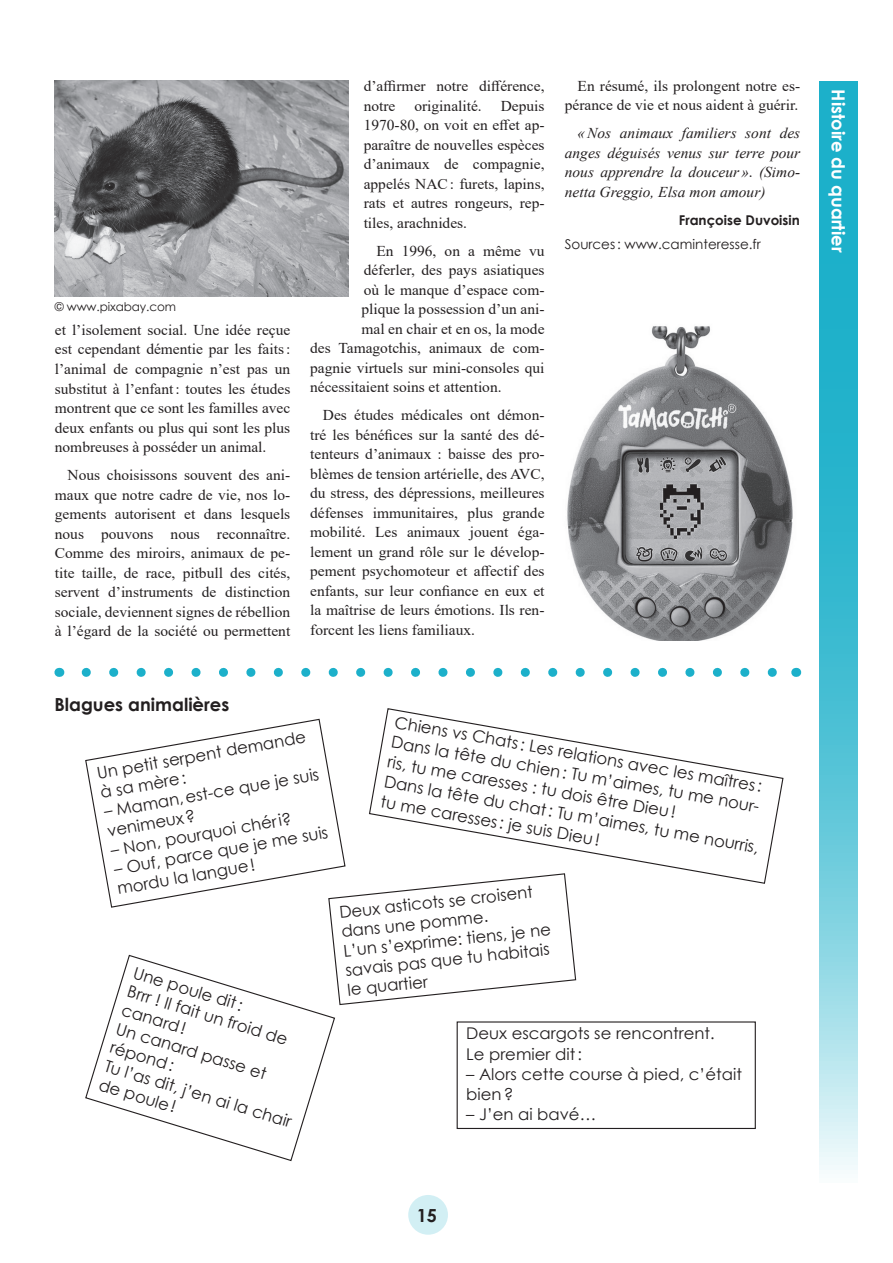
<style>
.page{position:relative;width:893px;height:1263px;background:#fff}
.page>*{position:absolute;margin:0;border:0;box-sizing:border-box;transform-origin:0 0}
.textes{font:700 18px "Century Gothic";color:#231f20}
.t1{font:700 18px "Century Gothic";color:#fff}
.t2{font:16.5px/19.5px "Century Gothic";color:#231f20}
.t3{font:16.2px/20.2px "Century Gothic";color:#231f20}
.textes-2{font:15px/19.5px "Times New Roman";color:#231f20;text-align:justify}
.textes-3{font:italic 15px/19.5px "Times New Roman";color:#231f20;text-align:justify}
.textes-4{font:13.5px "Century Gothic";color:#231f20}
.textes-5{font:700 13.5px "Century Gothic";color:#231f20}
.t4{font:12px "Century Gothic";letter-spacing:-.01em;color:#231f20}
.s1{font-style:normal}
</style>
<div class="page">
<div style="left:408px;top:1195px;width:40px;height:40px;background:#d2eff4;border-radius:50%"></div>
<svg style="left:819px;top:81px;width:39px;height:1089px;background:#53c3d6"></svg>
<img style="left:55px;top:81px;width:293px;height:216px">
<img style="left:567px;top:326px;width:226px;height:315px">
<svg style="left:85px;top:718px;width:261px;height:190px"></svg>
<svg style="left:328px;top:873px;width:249px;height:133px"></svg>
<svg style="left:85px;top:954px;width:251px;height:208px"></svg>
<svg style="left:86px;top:668px;width:691px;height:9px"></svg>
<svg style="left:368px;top:708px;width:416px;height:176px"></svg>
<div style="left:457px;top:1021px;width:299px;height:108px;border:1px solid #231f20"></div>
<p class="t4" style="left:55px;top:299px;width:123px">© www.pixabay.com</p>
<p class="textes-2" style="left:55px;top:320px;width:237px">et l’isolement social. Une idée reçue est cependant démentie par les faits: l’animal de compagnie n’est pas un substitut à l’enfant: toutes les études montrent que ce sont les familles avec deux enfants ou plus qui sont les plus nombreuses à posséder un animal.</p>
<p class="textes-2" style="left:55px;top:465px;width:237px;text-indent:13px">Nous choisissons souvent des ani&shy;maux que notre cadre de vie, nos lo&shy;gements autorisent et dans lesquels nous pouvons nous reconnaître.<br>Comme des miroirs, animaux de pe&shy;tite taille, de race, pitbull des cités, servent d’instruments de distinction sociale, deviennent signes de rébellion à l’égard de la société ou permettent</p>
<p class="textes-2" style="left:364px;top:76px;width:182px">d’affirmer notre différence, notre</p>
<p class="textes-2" style="left:364px;top:95px;width:182px;text-indent:137px">Depuis 1970-80, on voit en effet ap&shy;paraître de nouvelles espèces d’animaux de compagnie, appelés NAC: furets, lapins, rats et autres rongeurs, rep&shy;tiles, arachnides.</p>
<p class="textes-2" style="left:376px;top:240px;width:170px">En 1996, on a même vu</p>
<p class="textes-2" style="left:364px;top:260px;width:182px">déferler, des pays asiatiques</p>
<p class="textes-2" style="left:364px;top:279px;width:182px">où le manque d’espace com-</p>
<p class="textes-2" style="left:361px;top:299px;width:185px">plique la possession d’un ani-</p>
<p class="textes-2" style="left:361px;top:318px;width:185px">mal en chair et en os, la mode</p>
<p class="textes-2" style="left:310px;top:338px;width:236px">des Tamagotchis, animaux de com-</p>
<p class="textes-2" style="left:310px;top:357px;width:236px">pagnie virtuels sur mini-consoles qui</p>
<p class="textes-2" style="left:310px;top:377px;width:193px">nécessitaient soins et attention.</p>
<p class="textes-2" style="left:310px;top:405px;width:236px;text-indent:13px">Des études médicales ont démon&shy;tré les bénéfices sur la santé des dé&shy;tenteurs d’animaux : baisse des pro&shy;blèmes de tension artérielle, des AVC, du stress, des dépressions, meilleures défenses immunitaires, plus grande mobilité. Les animaux jouent éga&shy;lement un grand rôle sur le dévelop&shy;pement psychomoteur et affectif des enfants, sur leur confiance en eux et la maîtrise de leurs émotions. Ils ren&shy;forcent les liens familiaux.</p>
<p class="textes-2" style="left:414px;top:95px;width:69px">originalité.</p>
<p class="textes-2" style="left:565px;top:75px;width:237px;text-align:right">En résumé, ils prolongent notre es&shy;pérance de vie et nous aident à guérir.</p>
<p class="textes-3" style="left:565px;top:123px;width:237px;text-indent:13px">«Nos animaux familiers sont des anges déguisés venus sur terre pour nous apprendre la douceur»<span class="s1">.</span> (Simo&shy;netta Greggio, Elsa mon amour)</p>
<p class="textes-5" style="left:679px;top:209px;width:122px">Françoise Duvoisin</p>
<p class="textes-4" style="left:565px;top:236px;width:198px">Sources: www.caminteresse.fr</p>
<p class="textes" style="left:54px;top:691px;width:176px">Blagues animalières</p>
<p class="t2" style="left:95px;top:763px;width:213px;rotate:-10deg">Un petit serpent demande à sa mère:</p>
<p class="t2" style="left:102px;top:802px;width:220px;rotate:-10deg">– Maman,est-ce que je suis venimeux?</p>
<p class="t2" style="left:109px;top:840px;width:185px;rotate:-10deg">– Non, pourquoi chéri?</p>
<p class="t2" style="left:112px;top:859px;width:218px;rotate:-10deg">– Ouf, parce que je me suis mordu la langue!</p>
<p class="t2" style="left:137px;top:962px;width:115px;rotate:17deg">Une poule dit:</p>
<p class="t2" style="left:131px;top:981px;width:168px;rotate:17deg">Brrr ! Il fait un froid de canard!</p>
<p class="t2" style="left:120px;top:1018px;width:158px;rotate:17deg">Un canard passe et répond:</p>
<p class="t2" style="left:108px;top:1056px;width:196px;rotate:17deg">Tu l’as dit, j’en ai la chair de poule!</p>
<p class="t2" style="left:397px;top:712px;width:374px;rotate:10deg">Chiens vs Chats: Les relations avec les maîtres:</p>
<p class="t2" style="left:393px;top:731px;width:378px;line-height:20.2px;rotate:10deg">Dans la tête du chien: Tu m’aimes, tu me nour&shy;ris, tu me caresses : tu dois être Dieu!</p>
<p class="t2" style="left:386px;top:771px;width:382px;line-height:20.2px;rotate:10deg">Dans la tête du chat: Tu m’aimes, tu me nourris, tu me caresses: je suis Dieu!</p>
<p class="t2" style="left:338px;top:902px;width:196px;rotate:-6deg">Deux asticots se croisent dans une pomme.</p>
<p class="t2" style="left:342px;top:941px;width:210px;rotate:-6deg">L’un s’exprime: tiens, je ne savais pas que tu habitais le quartier</p>
<p class="t3" style="left:466px;top:1023px;width:250px">Deux escargots se rencontrent.</p>
<p class="t3" style="left:466px;top:1043px;width:117px">Le premier dit:</p>
<p class="t3" style="left:466px;top:1064px;width:277px">– Alors cette course à pied, c’était bien?</p>
<p class="t3" style="left:466px;top:1104px;width:131px">– J’en ai bavé…</p>
<p class="t1" style="left:852px;top:89px;width:165px;rotate:90deg">Histoire du quartier</p>
<p class="textes" style="left:417px;top:1201px;width:22px">15</p>
</div>
